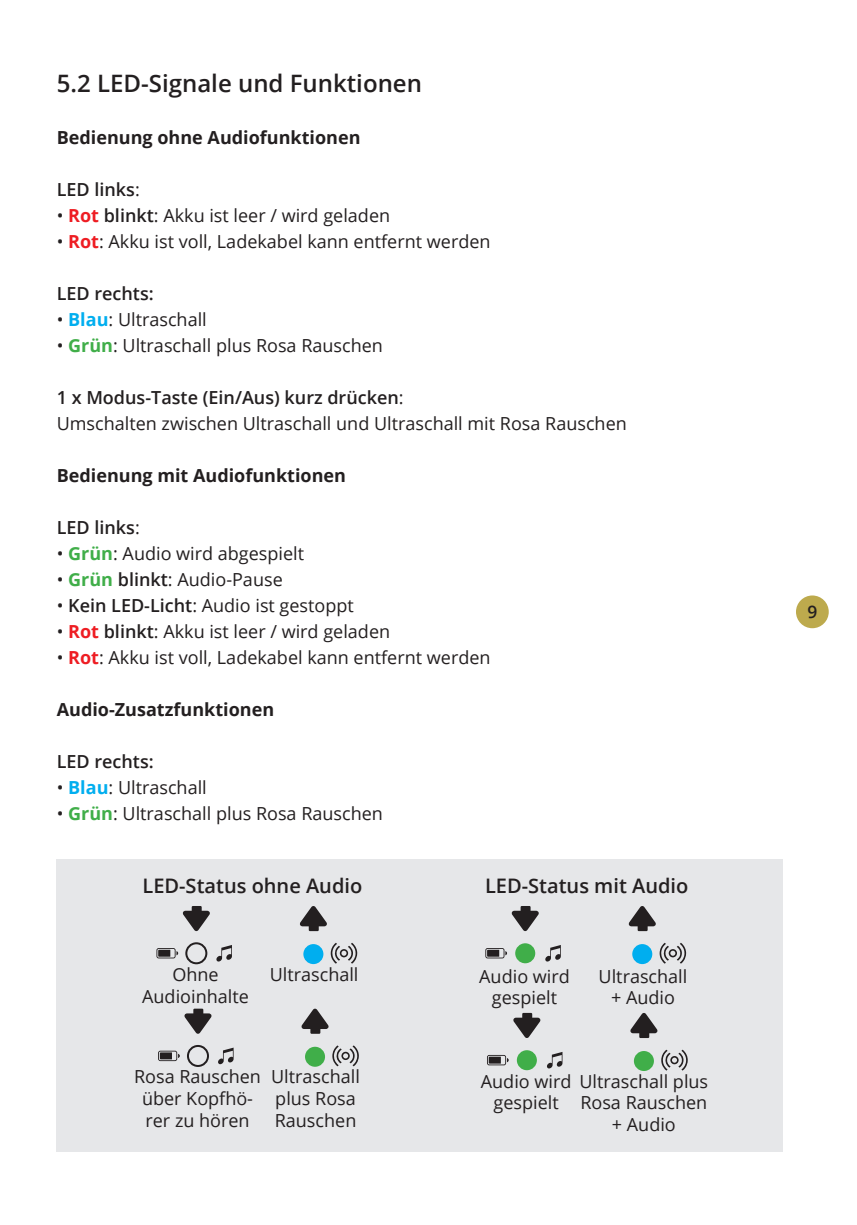
<style>
.page{position:relative;width:857px;height:1225px;background:#fff}
.page>*{position:absolute;margin:0;border:0;box-sizing:border-box;transform-origin:0 0}
.t1{font:600 24px "Open Sans";color:#231f20}
.t2{font:600 20px "Open Sans";color:#231f20}
.t3{font:18px/21.6px "Open Sans";color:#231f20;text-align:center}
.t4{font:700 18px "Open Sans";color:#231f20}
.t5{font:600 18px "Open Sans";color:#231f20}
.t6{font:600 17.4px "Open Sans";color:#231f20}
.s1{font-weight:400}
.s2{font-weight:700;color:#ee1d23}
.s3{font-weight:600}
.s4{font-weight:700;color:#00aeef}
.s5{font-weight:700;color:#40ae49}
</style>
<div class="page">
<div style="left:57px;top:859px;width:725px;height:292px;background:#e6e7e9"></div>
<div style="left:795px;top:595px;width:33px;height:33px;background:#bdaa4d;border-radius:50%"></div>
<div style="left:303px;top:944px;width:20px;height:20px;background:#00aeef;border-radius:50%"></div>
<div style="left:185px;top:942px;width:22px;height:22px;border:2px solid #231f20;border-radius:50%"></div>
<svg style="left:330px;top:942px;width:27px;height:21px"></svg>
<svg style="left:156px;top:948px;width:22px;height:10px"></svg>
<svg style="left:300px;top:906px;width:27px;height:25px"></svg>
<svg style="left:182px;top:906px;width:28px;height:25px"></svg>
<svg style="left:216px;top:945px;width:16px;height:16px"></svg>
<div style="left:305px;top:1046px;width:20px;height:20px;background:#40ae49;border-radius:50%"></div>
<div style="left:187px;top:1045px;width:22px;height:22px;border:2px solid #231f20;border-radius:50%"></div>
<svg style="left:332px;top:1045px;width:26px;height:21px"></svg>
<svg style="left:158px;top:1050px;width:22px;height:11px"></svg>
<svg style="left:301px;top:1008px;width:27px;height:25px"></svg>
<svg style="left:184px;top:1008px;width:27px;height:26px"></svg>
<svg style="left:218px;top:1047px;width:15px;height:17px"></svg>
<svg style="left:511px;top:906px;width:27px;height:25px"></svg>
<div style="left:632px;top:944px;width:20px;height:20px;background:#00aeef;border-radius:50%"></div>
<div style="left:515px;top:943px;width:20px;height:20px;background:#40ae49;border-radius:50%"></div>
<svg style="left:659px;top:942px;width:26px;height:21px"></svg>
<svg style="left:485px;top:948px;width:22px;height:10px"></svg>
<svg style="left:628px;top:906px;width:27px;height:25px"></svg>
<svg style="left:545px;top:945px;width:15px;height:16px"></svg>
<div style="left:633px;top:1051px;width:20px;height:20px;background:#40ae49;border-radius:50%"></div>
<div style="left:516px;top:1050px;width:20px;height:20px;background:#40ae49;border-radius:50%"></div>
<svg style="left:661px;top:1049px;width:26px;height:21px"></svg>
<svg style="left:487px;top:1055px;width:21px;height:10px"></svg>
<svg style="left:630px;top:1013px;width:27px;height:25px"></svg>
<svg style="left:513px;top:1013px;width:27px;height:25px"></svg>
<svg style="left:547px;top:1052px;width:15px;height:16px"></svg>
<h1 class="t1" style="left:57px;top:67px;width:366px">5.2 LED-Signale und Funktionen</h1>
<p class="t4" style="left:57px;top:125px;width:305px">Bedienung ohne Audiofunktionen</p>
<p class="t5" style="left:57px;top:177px;width:84px">LED links<span class="s1">:</span></p>
<p class="t3" style="left:57px;top:204px;width:335px">• <span class="s2">Rot</span> <span class="s3">blinkt</span>: Akku ist leer / wird geladen</p>
<p class="t3" style="left:57px;top:230px;width:435px">• <span class="s2">Rot</span>: Akku ist voll, Ladekabel kann entfernt werden</p>
<p class="t5" style="left:57px;top:281px;width:98px">LED rechts:</p>
<p class="t3" style="left:57px;top:308px;width:151px">• <span class="s4">Blau</span>: Ultraschall</p>
<p class="t3" style="left:57px;top:334px;width:327px">• <span class="s5">Grün</span>: Ultraschall plus Rosa Rauschen</p>
<p class="t3" style="left:57px;top:384px;width:571px;line-height:26px;text-align:left"><span class="s3">1 x Modus-Taste (Ein/Aus) kurz drücken</span>:<br>Umschalten zwischen Ultraschall und Ultraschall mit Rosa Rauschen</p>
<p class="t4" style="left:57px;top:463px;width:291px">Bedienung mit Audiofunktionen</p>
<p class="t5" style="left:57px;top:515px;width:84px">LED links<span class="s1">:</span></p>
<p class="t3" style="left:57px;top:542px;width:249px">• <span class="s5">Grün</span>: Audio wird abgespielt</p>
<p class="t3" style="left:57px;top:568px;width:227px">• <span class="s5">Grün</span> <span class="s3">blinkt</span>: Audio-Pause</p>
<p class="t3" style="left:57px;top:594px;width:298px">• <span class="s3">Kein LED-Licht</span>: Audio ist gestoppt</p>
<p class="t3" style="left:57px;top:620px;width:335px">• <span class="s2">Rot</span> <span class="s3">blinkt</span>: Akku ist leer / wird geladen</p>
<p class="t3" style="left:57px;top:646px;width:435px">• <span class="s2">Rot</span>: Akku ist voll, Ladekabel kann entfernt werden</p>
<p class="t4" style="left:57px;top:697px;width:219px">Audio-Zusatzfunktionen</p>
<p class="t5" style="left:57px;top:749px;width:98px">LED rechts:</p>
<p class="t3" style="left:57px;top:776px;width:151px">• <span class="s4">Blau</span>: Ultraschall</p>
<p class="t3" style="left:57px;top:802px;width:327px">• <span class="s5">Grün</span>: Ultraschall plus Rosa Rauschen</p>
<p class="t2" style="left:142px;top:872px;width:221px">LED-Status ohne Audio</p>
<p class="t2" style="left:485px;top:872px;width:205px">LED-Status mit Audio</p>
<p class="t3" style="left:142px;top:963px;width:108px">Ohne<br>Audioinhalte</p>
<p class="t3" style="left:269px;top:963px;width:90px">Ultraschall</p>
<p class="t3" style="left:479px;top:965px;width:92px">Audio wird gespielt</p>
<p class="t3" style="left:598px;top:965px;width:90px">Ultraschall + Audio</p>
<p class="t3" style="left:134px;top:1065px;width:128px">Rosa Rauschen ü ber Kopfhö&shy;rer zu hören</p>
<p class="t3" style="left:271px;top:1065px;width:90px;text-align:left">Ultraschall plus Rosa<br>Rauschen</p>
<p class="t3" style="left:493px;top:1069px;width:216px;text-align:left;text-indent:-13px">Audio wird Ultraschall plus gespielt</p>
<p class="t3" style="left:580px;top:1091px;width:128px">Rosa Rauschen + Audio</p>
<p class="t6" style="left:807px;top:599px;width:11px">9</p>
</div>
